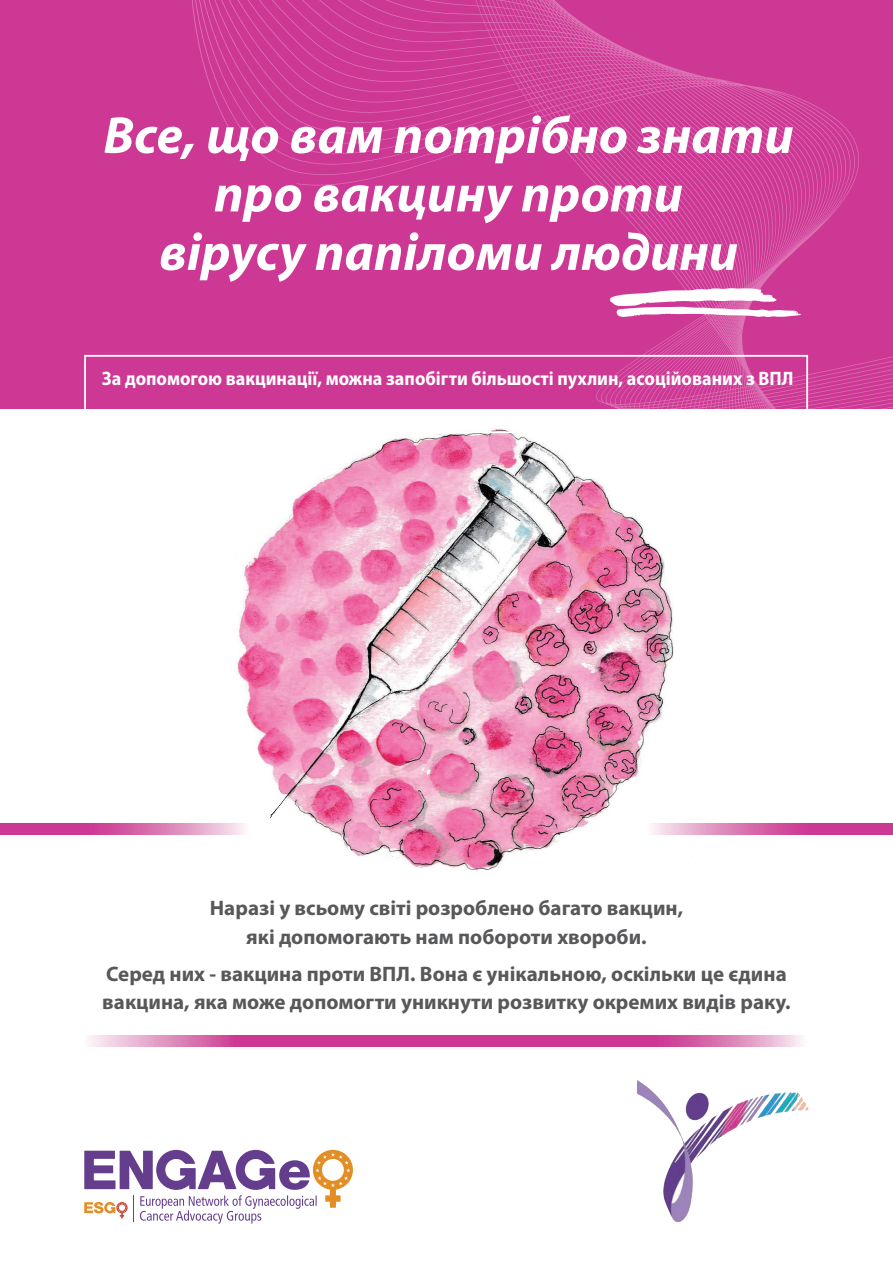
<style>
.page{position:relative;width:893px;height:1263px;background:#fff}
.page>*{position:absolute;margin:0;border:0;box-sizing:border-box;transform-origin:0 0}
.t1{font:italic 700 52.5px/58.5px "Myriad Pro";color:#fff;text-align:center}
.t2{font:700 21px/28.5px "Myriad Pro";color:#57585a;text-align:center}
.t3{font:700 19.5px "Myriad Pro";color:#fff;scale:.93 1}
</style>
<div class="page">
<div style="left:0;top:0;width:893px;height:408px;background:#ce3895"></div>
<svg style="left:194px;top:0;width:103px;height:172px"></svg>
<svg style="left:620px;top:46px;width:163px;height:102px"></svg>
<svg style="left:469px;top:102px;width:285px;height:253px"></svg>
<svg style="left:297px;top:0;width:317px;height:181px"></svg>
<svg style="left:0;top:824px;width:212px;height:10px;background:#d45aa4"></svg>
<svg style="left:701px;top:824px;width:192px;height:10px;background:#d254a1"></svg>
<svg style="left:84px;top:1150px;width:269px;height:74px"></svg>
<img style="left:638px;top:1080px;width:171px;height:142px">
<img style="left:212px;top:408px;width:489px;height:463px">
<svg style="left:596px;top:288px;width:241px;height:197px"></svg>
<div style="left:84px;top:355px;width:724px;height:78px;border:2px solid #fff"></div>
<svg style="left:88px;top:1035px;width:715px;height:11px;background:#d55ca6"></svg>
<h1 class="t1" style="left:103px;top:104px;width:692px">Все, що вам потрібно знати про вакцину проти<br>вірусу папіломи людини</h1>
<p class="t3" style="left:102px;top:365px;width:745px">За допомогою вакцинації, можна запобігти більшості пухлин, асоційованих з ВПЛ</p>
<p class="t2" style="left:210px;top:893px;width:475px">Наразі у всьому світі розроблено багато вакцин, які допомогають нам побороти хвороби.</p>
<p class="t2" style="left:102px;top:959px;width:690px;text-align:left">Серед них - вакцина проти ВПЛ. Вона є унікальною, оскільки це єдина вакцина, яка може допомогти уникнути розвитку окремих видів раку.</p>
</div>
